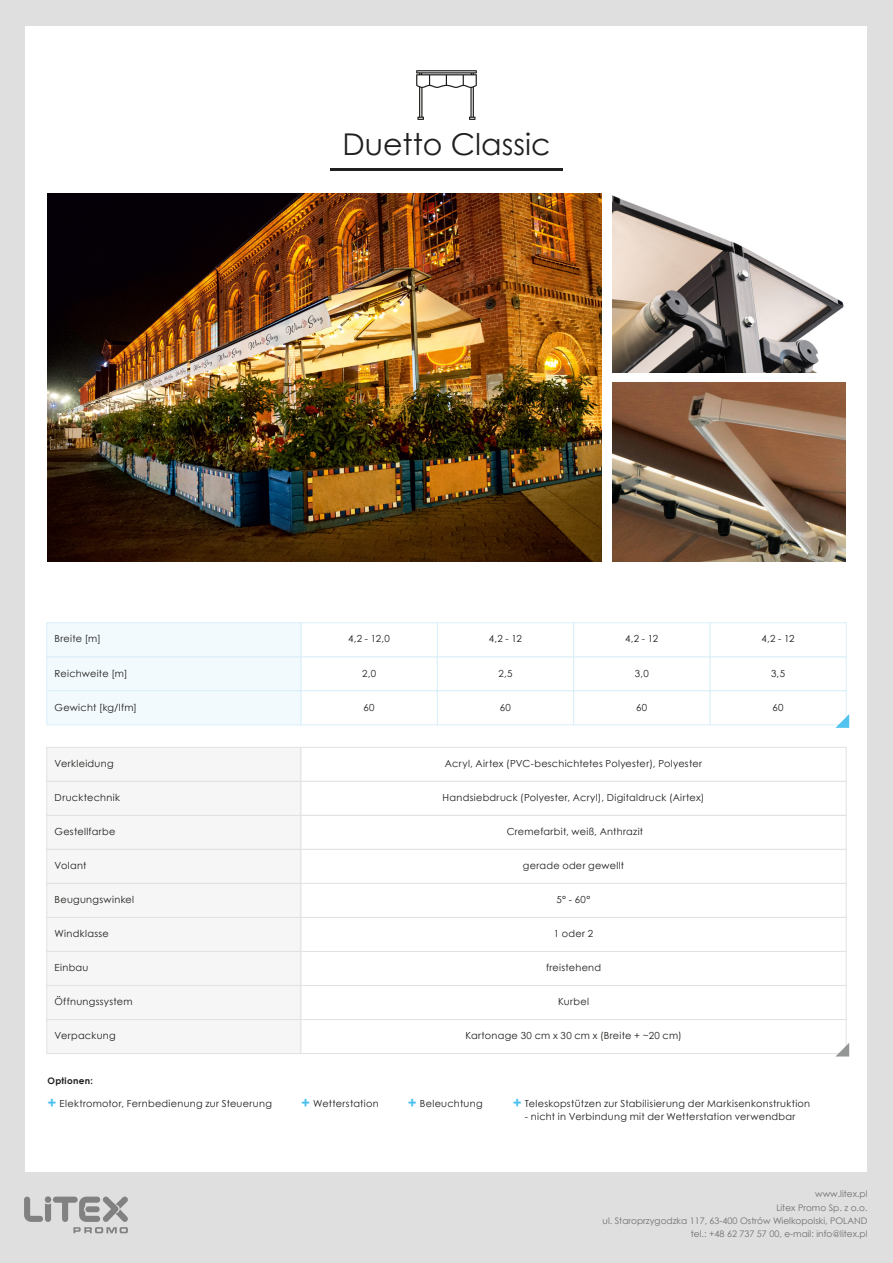
<style>
.page{position:relative;width:893px;height:1263px;background:#fff}
.page>*{position:absolute;margin:0;border:0;box-sizing:border-box;transform-origin:0 0}
.t1{font:30px "Century Gothic";color:#20201f}
.t2{font:9.75px "Century Gothic";letter-spacing:.03em;color:#1d1d1b}
.t3{font:9px/13.4px "Century Gothic";color:#6f6e6e;text-align:right}
.t4{font:700 9px "Century Gothic";letter-spacing:.03em;color:#1d1d1b}
.s1{font-weight:700;font-size:15px;color:#49c1ee}
</style>
<div class="page">
<div style="left:0;top:0;width:24px;height:1263px;background:#dfdfdf"></div>
<div style="left:867px;top:0;width:26px;height:1263px;background:#dfdfdf"></div>
<div style="left:0;top:1172px;width:893px;height:91px;background:#dfdfdf"></div>
<div style="left:0;top:0;width:893px;height:26px;background:#dfdfdf"></div>
<svg style="left:24px;top:1196px;width:104px;height:37px"></svg>
<svg style="left:416px;top:70px;width:61px;height:50px"></svg>
<hr style="left:330px;top:168px;width:233px;height:2px;background:#20201f">
<img style="left:612px;top:195px;width:232px;height:177px">
<img style="left:612px;top:383px;width:233px;height:179px">
<img style="left:48px;top:193px;width:553px;height:369px">
<div style="left:709px;top:656px;width:138px;height:35px;background:#fff;border:1px solid #dbeff9"></div>
<div style="left:709px;top:690px;width:138px;height:35px;background:#fff;border:1px solid #dbeff9"></div>
<div style="left:573px;top:656px;width:137px;height:35px;background:#fff;border:1px solid #dbeff9"></div>
<div style="left:573px;top:690px;width:137px;height:35px;background:#fff;border:1px solid #dbeff9"></div>
<div style="left:437px;top:656px;width:137px;height:35px;background:#fff;border:1px solid #dbeff9"></div>
<div style="left:437px;top:690px;width:137px;height:35px;background:#fff;border:1px solid #dbeff9"></div>
<div style="left:301px;top:656px;width:137px;height:35px;background:#fff;border:1px solid #dbeff9"></div>
<div style="left:709px;top:622px;width:138px;height:35px;background:#fff;border:1px solid #dbeff9"></div>
<div style="left:573px;top:622px;width:137px;height:35px;background:#fff;border:1px solid #dbeff9"></div>
<div style="left:437px;top:622px;width:137px;height:35px;background:#fff;border:1px solid #dbeff9"></div>
<div style="left:301px;top:622px;width:137px;height:35px;background:#fff;border:1px solid #dbeff9"></div>
<div style="left:301px;top:690px;width:137px;height:35px;background:#fff;border:1px solid #dbeff9"></div>
<div style="left:46px;top:747px;width:255px;height:35px;background:#f6f6f6;border:1px solid #e3e2e2"></div>
<div style="left:46px;top:781px;width:255px;height:35px;background:#f6f6f6;border:1px solid #e3e2e2"></div>
<div style="left:46px;top:815px;width:255px;height:35px;background:#f6f6f6;border:1px solid #e3e2e2"></div>
<div style="left:46px;top:849px;width:255px;height:35px;background:#f6f6f6;border:1px solid #e3e2e2"></div>
<div style="left:46px;top:883px;width:255px;height:35px;background:#f6f6f6;border:1px solid #e3e2e2"></div>
<div style="left:46px;top:917px;width:255px;height:35px;background:#f6f6f6;border:1px solid #e3e2e2"></div>
<div style="left:46px;top:951px;width:255px;height:35px;background:#f6f6f6;border:1px solid #e3e2e2"></div>
<div style="left:46px;top:985px;width:255px;height:35px;background:#f6f6f6;border:1px solid #e3e2e2"></div>
<div style="left:46px;top:1019px;width:255px;height:35px;background:#f6f6f6;border:1px solid #e3e2e2"></div>
<div style="left:301px;top:747px;width:546px;height:35px;background:#fff;border:1px solid #e3e2e2"></div>
<div style="left:301px;top:781px;width:546px;height:35px;background:#fff;border:1px solid #e3e2e2"></div>
<div style="left:301px;top:815px;width:546px;height:35px;background:#fff;border:1px solid #e3e2e2"></div>
<div style="left:301px;top:849px;width:546px;height:35px;background:#fff;border:1px solid #e3e2e2"></div>
<div style="left:301px;top:883px;width:546px;height:35px;background:#fff;border:1px solid #e3e2e2"></div>
<div style="left:301px;top:917px;width:546px;height:35px;background:#fff;border:1px solid #e3e2e2"></div>
<div style="left:301px;top:951px;width:546px;height:35px;background:#fff;border:1px solid #e3e2e2"></div>
<div style="left:301px;top:985px;width:546px;height:35px;background:#fff;border:1px solid #e3e2e2"></div>
<div style="left:301px;top:1019px;width:546px;height:35px;background:#fff;border:1px solid #e3e2e2"></div>
<svg style="left:835px;top:1043px;width:14px;height:13px"></svg>
<div style="left:46px;top:656px;width:255px;height:35px;background:#f3fafe;border:1px solid #dbeffa"></div>
<div style="left:46px;top:622px;width:255px;height:35px;background:#f3fafe;border:1px solid #dbeffa"></div>
<div style="left:46px;top:690px;width:255px;height:35px;background:#f3fafe;border:1px solid #dbeffa"></div>
<svg style="left:835px;top:714px;width:14px;height:14px"></svg>
<p class="t2" style="left:55px;top:632px;width:48px">Breite [m]</p>
<p class="t2" style="left:55px;top:666px;width:74px">Reichweite [m]</p>
<p class="t2" style="left:55px;top:700px;width:84px">Gewicht [kg/lfm]</p>
<h1 class="t1" style="left:342px;top:123px;width:209px">Duetto Classic</h1>
<p class="t2" style="left:348px;top:632px;width:43px">4,2 - 12,0</p>
<p class="t2" style="left:489px;top:632px;width:35px">4,2 - 12</p>
<p class="t2" style="left:625px;top:632px;width:35px">4,2 - 12</p>
<p class="t2" style="left:761px;top:632px;width:35px">4,2 - 12</p>
<p class="t2" style="left:362px;top:666px;width:15px">2,0</p>
<p class="t2" style="left:498px;top:666px;width:16px">2,5</p>
<p class="t2" style="left:635px;top:666px;width:16px">3,0</p>
<p class="t2" style="left:771px;top:666px;width:16px">3,5</p>
<p class="t2" style="left:363px;top:700px;width:13px">60</p>
<p class="t2" style="left:500px;top:700px;width:13px">60</p>
<p class="t2" style="left:636px;top:700px;width:13px">60</p>
<p class="t2" style="left:772px;top:700px;width:13px">60</p>
<p class="t2" style="left:55px;top:757px;width:61px">Verkleidung</p>
<p class="t2" style="left:445px;top:757px;width:259px">Acryl, Airtex (PVC-beschichtetes Polyester), Polyester</p>
<p class="t2" style="left:55px;top:791px;width:67px">Drucktechnik</p>
<p class="t2" style="left:443px;top:791px;width:263px">Handsiebdruck (Polyester, Acryl), Digitaldruck (Airtex)</p>
<p class="t2" style="left:55px;top:825px;width:62px">Gestellfarbe</p>
<p class="t2" style="left:507px;top:825px;width:138px">Cremefarbit, weiß, Anthrazit</p>
<p class="t2" style="left:55px;top:859px;width:33px">Volant</p>
<p class="t2" style="left:523px;top:859px;width:103px">gerade oder gewellt</p>
<p class="t2" style="left:55px;top:893px;width:81px">Beugungswinkel</p>
<p class="t2" style="left:557px;top:893px;width:35px">5° - 60°</p>
<p class="t2" style="left:554px;top:927px;width:41px">1 oder 2</p>
<p class="t2" style="left:546px;top:961px;width:57px">freistehend</p>
<p class="t2" style="left:558px;top:995px;width:32px">Kurbel</p>
<p class="t2" style="left:55px;top:1029px;width:63px">Verpackung</p>
<p class="t2" style="left:465px;top:1029px;width:218px">Kartonage 30 cm x 30 cm x (Breite + ~20 cm)</p>
<p class="t2" style="left:55px;top:927px;width:56px">Windklasse</p>
<p class="t2" style="left:55px;top:961px;width:35px">Einbau</p>
<p class="t2" style="left:55px;top:995px;width:80px">Öffnungssystem</p>
<p class="t4" style="left:48px;top:1074px;width:47px">Optionen:</p>
<p class="t2" style="left:48px;top:1096px;width:226px"><span class="s1">+</span> Elektromotor, Fernbedienung zur Steuerung</p>
<p class="t2" style="left:301px;top:1096px;width:79px"><span class="s1">+</span> Wetterstation</p>
<p class="t2" style="left:408px;top:1096px;width:76px"><span class="s1">+</span> Beleuchtung</p>
<p class="t2" style="left:513px;top:1096px;width:299px"><span class="s1">+</span> Teleskopstützen zur Stabilisierung der Markisenkonstruktion</p>
<p class="t2" style="left:525px;top:1110px;width:272px">- nicht in Verbindung mit der Wetterstation verwendbar</p>
<p class="t3" style="left:603px;top:1187px;width:266px">www.litex.pl<br>Litex Promo Sp. z o.o.<br>ul. Staroprzygodzka 117, 63-400 Ostrów Wielkopolski, POLAND tel.: +48 62 737 57 00, e-mail: info@litex.pl</p>
</div>
